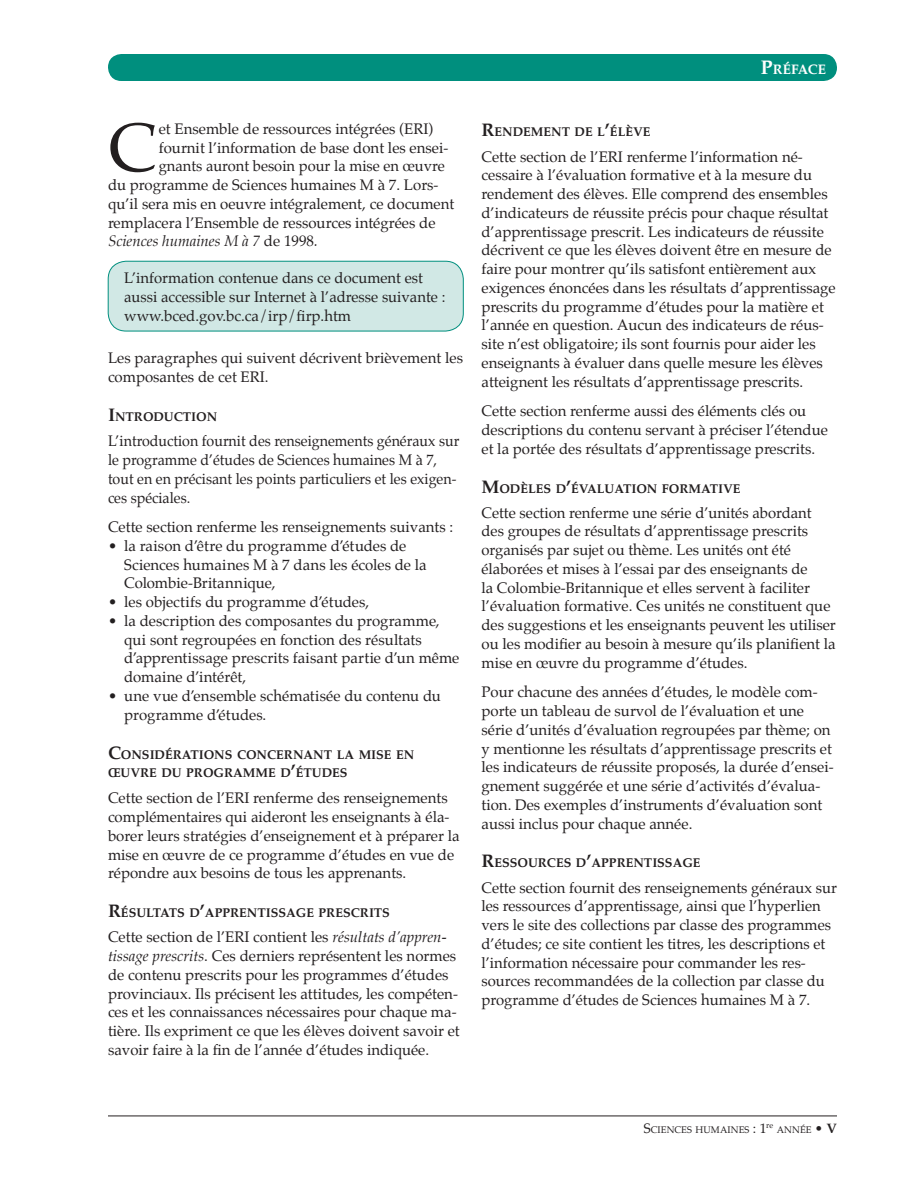
<style>
.page{position:relative;width:918px;height:1188px;background:#fff}
.page>*{position:absolute;margin:0;border:0;box-sizing:border-box;transform-origin:0 0}
.Body_text{font:68.7px "Palatino";color:#231f20}
.Body_text-2{font:15px/18.8px "Palatino";color:#231f20}
.Body_bullet{font:15px/18.8px "Palatino";letter-spacing:.005em;color:#231f20}
.Body_text-3{font:15px/18.8px "Palatino";color:#231f20;scale:.95 1}
.Boxed_Info{font:15px/18.8px "Palatino";color:#231f20}
.Body_bullet-last{font:15px/18.8px "Palatino";color:#231f20}
.Body_text_no_space{font:15px "Palatino";color:#231f20}
.Body_text-4{font:italic 15px "Palatino";color:#231f20}
.Page_header{font:700 13.65px "Palatino";letter-spacing:.005em;color:#fff}
.B_Head{font:700 12.6px/18px "Palatino";color:#231f20}
.t1{font:9.45px "Palatino";letter-spacing:.01em;color:#231f20}
.s1{font-size:19.5px}
.s2{font-style:normal}
.s3{font-size:18px}
.s4{font-style:italic}
.s5{font-size:13.5px}
.s6{font-weight:700;font-size:13.5px}
</style>
<div class="page">
<hr style="left:108px;top:1116px;width:729px;height:1px;background:#231f20">
<div style="left:108px;top:54px;width:729px;height:27px;background:#008f7e;border-radius:14px"></div>
<div style="left:108px;top:261px;width:355px;height:70px;background:#d1e8e5;border-radius:18px"></div>
<div style="left:108px;top:261px;width:356px;height:70px;border:1px solid #008f7e;border-radius:18px"></div>
<p class="Page_header" style="left:761px;top:61px;width:67px"><span class="s1">P</span>RÉFACE</p>
<p class="Body_text" style="left:108px;top:103px;width:50px">C</p>
<p class="Body_text-2" style="left:159px;top:121px;width:276px">et Ensemble de ressources intégrées (ERI)</p>
<p class="Body_text-2" style="left:159px;top:139px;width:291px">fournit l’information de base dont les ensei-</p>
<p class="Body_text-2" style="left:159px;top:158px;width:287px">gnants auront besoin pour la mise en œuvre</p>
<p class="Body_text-2" style="left:108px;top:177px;width:332px">du programme de Sciences humaines M à 7. Lors-</p>
<p class="Body_text-2" style="left:108px;top:196px;width:348px">qu’il sera mis en oeuvre intégralement, ce document</p>
<p class="Body_text-2" style="left:108px;top:214px;width:329px">remplacera l’Ensemble de ressources intégrées de</p>
<p class="Body_text-4" style="left:108px;top:232px;width:211px">Sciences humaines M à 7 <span class="s2">de 1998</span>.</p>
<p class="Boxed_Info" style="left:124px;top:270px;width:323px">L’information contenue dans ce document est aussi accessible sur Internet à l’adresse suivante : www.bced.gov.bc.ca/irp/firp.htm</p>
<p class="Body_text-2" style="left:108px;top:350px;width:357px">Les paragraphes qui suivent décrivent brièvement les composantes de cet ERI.</p>
<p class="B_Head" style="left:108px;top:409px;width:111px"><span class="s3">I</span>NTRODUCTION</p>
<p class="Body_text-3" style="left:108px;top:433px;width:371px">L’introduction fournit des renseignements généraux sur le programme d’études de Sciences humaines M à 7, tout en en précisant les points particuliers et les exigen&shy;ces spéciales.</p>
<p class="Body_text_no_space" style="left:108px;top:517px;width:347px">Cette section renferme les renseignements suivants :</p>
<p class="Body_bullet" style="left:124px;top:538px;width:304px;text-indent:-16px">• la raison d’être du programme d’études de<br>Sciences humaines M à 7 dans les écoles de la<br>Colombie-Britannique,</p>
<p class="Body_bullet" style="left:108px;top:594px;width:263px">• les objectifs du programme d’études,</p>
<p class="Body_bullet" style="left:124px;top:613px;width:337px;text-indent:-16px">• la description des composantes du programme, qui sont regroupées en fonction des résultats d’apprentissage prescrits faisant partie d’un même domaine d’intérêt,</p>
<p class="Body_bullet-last" style="left:124px;top:688px;width:318px;text-indent:-16px">• une vue d’ensemble schématisée du contenu du programme d’études.</p>
<p class="B_Head" style="left:108px;top:746px;width:308px"><span class="s3">C</span>ONSIDÉRATIONS CONCERNANT LA MISE EN<br>ŒUVRE DU PROGRAMME D<span class="s3">’</span>ÉTUDES</p>
<p class="Body_text-2" style="left:108px;top:790px;width:353px">Cette section de l’ERI renferme des renseignements complémentaires qui aideront les enseignants à éla&shy;borer leurs stratégies d’enseignement et à préparer la mise en œuvre de ce programme d’études en vue de répondre aux besoins de tous les apprenants.</p>
<p class="B_Head" style="left:108px;top:905px;width:284px"><span class="s3">R</span>ÉSULTATS D<span class="s3">’</span>APPRENTISSAGE PRESCRITS</p>
<p class="Body_text-2" style="left:108px;top:929px;width:353px">Cette section de l’ERI contient les <span class="s4">résultats d’appren&shy;tissage prescrits</span>. Ces derniers représentent les normes de contenu prescrits pour les programmes d’études provinciaux. Ils précisent les attitudes, les compéten&shy;ces et les connaissances nécessaires pour chaque ma&shy;tière. Ils expriment ce que les élèves doivent savoir et savoir faire à la fin de l’année d’études indiquée.</p>
<p class="B_Head" style="left:482px;top:124px;width:171px"><span class="s3">R</span>ENDEMENT DE L<span class="s3">’</span>ÉLÈVE</p>
<p class="Body_text-2" style="left:482px;top:148px;width:356px">Cette section de l’ERI renferme l’information né&shy;cessaire à l’évaluation formative et à la mesure du rendement des élèves. Elle comprend des ensembles d’indicateurs de réussite précis pour chaque résultat d’apprentissage prescrit. Les indicateurs de réussite décrivent ce que les élèves doivent être en mesure de faire pour montrer qu’ils satisfont entièrement aux exigences énoncées dans les résultats d’apprentissage prescrits du programme d’études pour la matière et l’année en question. Aucun des indicateurs de réus&shy;site n’est obligatoire; ils sont fournis pour aider les enseignants à évaluer dans quelle mesure les élèves atteignent les résultats d’apprentissage prescrits.</p>
<p class="Body_text-2" style="left:482px;top:403px;width:348px">Cette section renferme aussi des éléments clés ou descriptions du contenu servant à préciser l’étendue et la portée des résultats d’apprentissage prescrits.</p>
<p class="B_Head" style="left:482px;top:480px;width:261px"><span class="s3">M</span>ODÈLES D<span class="s3">’</span>ÉVALUATION FORMATIVE</p>
<p class="Body_text-2" style="left:482px;top:505px;width:356px">Cette section renferme une série d’unités abordant des groupes de résultats d’apprentissage prescrits organisés par sujet ou thème. Les unités ont été élaborées et mises à l’essai par des enseignants de<br>la Colombie-Britannique et elles servent à faciliter l’évaluation formative. Ces unités ne constituent que des suggestions et les enseignants peuvent les utiliser ou les modifier au besoin à mesure qu’ils planifient la mise en œuvre du programme d’études.</p>
<p class="Body_text-2" style="left:482px;top:684px;width:354px">Pour chacune des années d’études, le modèle com&shy;porte un tableau de survol de l’évaluation et une série d’unités d’évaluation regroupées par thème; on y mentionne les résultats d’apprentissage prescrits et les indicateurs de réussite proposés, la durée d’ensei&shy;gnement suggérée et une série d’activités d’évalua&shy;tion. Des exemples d’instruments d’évaluation sont aussi inclus pour chaque année.</p>
<p class="B_Head" style="left:482px;top:855px;width:221px"><span class="s3">R</span>ESSOURCES D<span class="s3">’</span>APPRENTISSAGE</p>
<p class="Body_text-2" style="left:482px;top:879px;width:357px">Cette section fournit des renseignements généraux sur les ressources d’apprentissage, ainsi que l’hyperlien vers le site des collections par classe des programmes d’études; ce site contient les titres, les descriptions et l’information nécessaire pour commander les res&shy;sources recommandées de la collection par classe du programme d’études de Sciences humaines M à 7.</p>
<p class="t1" style="left:644px;top:1123px;width:195px"><span class="s5">S</span>CIENCES HUMAINES <span class="s5">: 1</span><sup>re</sup> ANNÉE <span class="s5">•</span> <span class="s6">V</span></p>
</div>
